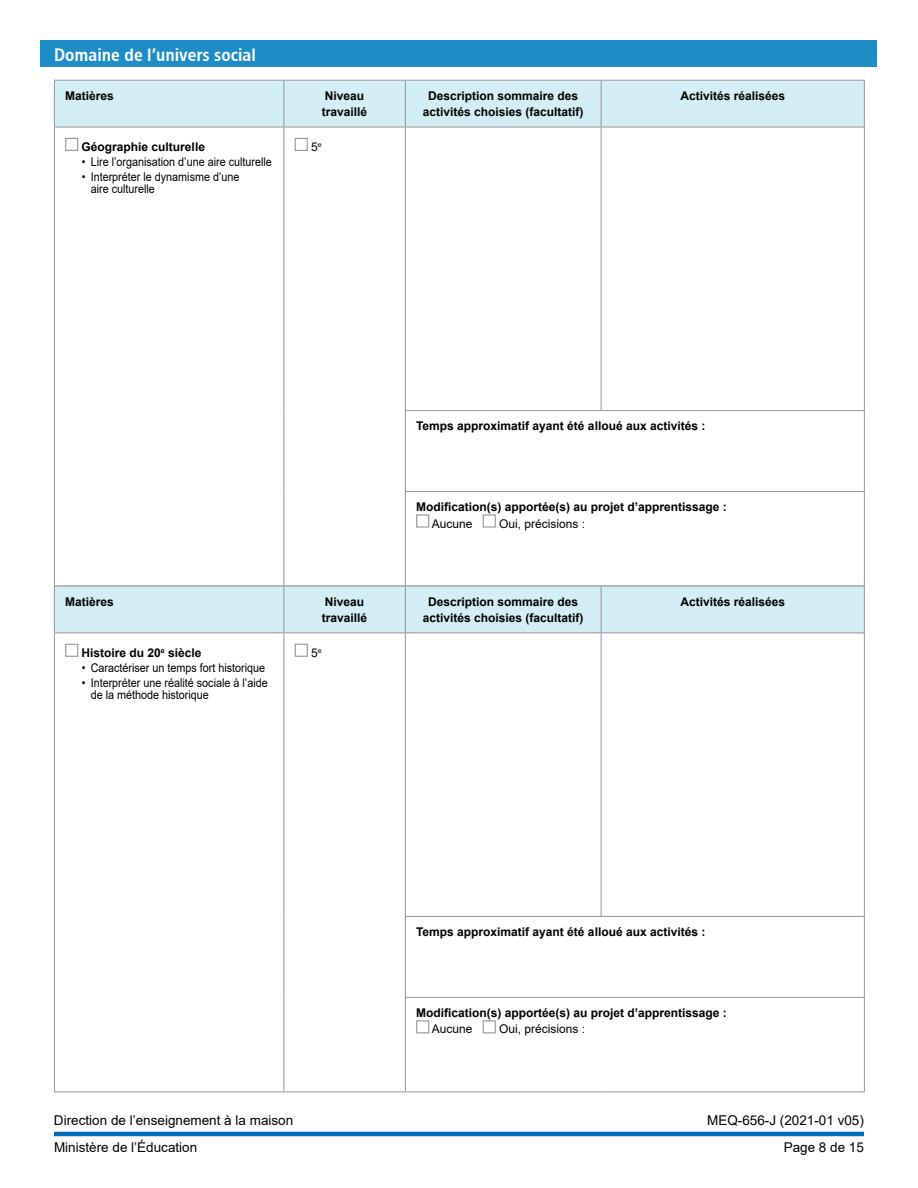
<style>
.page{position:relative;width:918px;height:1188px;background:#fff}
.page>*{position:absolute;margin:0;border:0;box-sizing:border-box;transform-origin:0 0}
.t1{font:18px "Chaloult Cond Demi Gras Normal";color:#fff}
.t2{font:13.5px "Arial";color:#000}
.t3{font:13.5px "Arial";color:#000}
.t4{font:700 12px/16.5px "Arial";color:#000}
.t5{font:12px/12px "Arial";color:#000;scale:.9 1}
.t6{font:12px "Arial";color:#000}
</style>
<div class="page">
<hr style="left:54px;top:1132px;width:810px;height:4px;background:#006bb7">
<div style="left:40px;top:40px;width:838px;height:28px;background:#1f8dc5"></div>
<div style="left:55px;top:81px;width:809px;height:46px;background:#d3eef5"></div>
<hr style="left:54px;top:80px;width:230px;height:1px;background:#939598">
<hr style="left:54px;top:81px;width:1px;height:46px;background:#939598">
<hr style="left:284px;top:80px;width:121px;height:1px;background:#939598">
<hr style="left:284px;top:81px;width:1px;height:46px;background:#939598">
<hr style="left:405px;top:80px;width:196px;height:1px;background:#939598">
<hr style="left:405px;top:81px;width:1px;height:46px;background:#939598">
<hr style="left:601px;top:80px;width:264px;height:1px;background:#939598">
<hr style="left:601px;top:81px;width:1px;height:46px;background:#939598">
<hr style="left:864px;top:81px;width:1px;height:46px;background:#939598">
<hr style="left:54px;top:127px;width:230px;height:1px;background:#939598">
<hr style="left:54px;top:127px;width:1px;height:284px;background:#939598">
<hr style="left:284px;top:127px;width:121px;height:1px;background:#939598">
<hr style="left:284px;top:127px;width:1px;height:284px;background:#939598">
<hr style="left:405px;top:127px;width:196px;height:1px;background:#939598">
<hr style="left:405px;top:127px;width:1px;height:283px;background:#939598">
<hr style="left:601px;top:127px;width:264px;height:1px;background:#939598">
<hr style="left:601px;top:127px;width:1px;height:283px;background:#939598">
<hr style="left:864px;top:127px;width:1px;height:283px;background:#939598">
<hr style="left:54px;top:411px;width:1px;height:81px;background:#939598">
<hr style="left:284px;top:411px;width:1px;height:81px;background:#939598">
<hr style="left:405px;top:410px;width:196px;height:1px;background:#939598">
<hr style="left:405px;top:411px;width:1px;height:80px;background:#939598">
<hr style="left:601px;top:410px;width:264px;height:1px;background:#939598">
<hr style="left:864px;top:411px;width:1px;height:80px;background:#939598">
<hr style="left:54px;top:492px;width:1px;height:94px;background:#939598">
<hr style="left:284px;top:492px;width:1px;height:94px;background:#939598">
<hr style="left:405px;top:491px;width:196px;height:1px;background:#939598">
<hr style="left:405px;top:492px;width:1px;height:94px;background:#939598">
<hr style="left:601px;top:491px;width:264px;height:1px;background:#939598">
<hr style="left:864px;top:492px;width:1px;height:94px;background:#939598">
<div style="left:65px;top:138px;width:13px;height:13px;border:1px solid #939598"></div>
<div style="left:295px;top:138px;width:13px;height:13px;border:1px solid #939598"></div>
<div style="left:416px;top:514px;width:13px;height:14px;border:1px solid #939598"></div>
<div style="left:483px;top:514px;width:13px;height:14px;border:1px solid #939598"></div>
<div style="left:55px;top:587px;width:809px;height:46px;background:#d3eef5"></div>
<hr style="left:54px;top:586px;width:230px;height:1px;background:#939598">
<hr style="left:54px;top:586px;width:1px;height:47px;background:#939598">
<hr style="left:284px;top:586px;width:121px;height:1px;background:#939598">
<hr style="left:284px;top:586px;width:1px;height:47px;background:#939598">
<hr style="left:405px;top:586px;width:196px;height:1px;background:#939598">
<hr style="left:405px;top:586px;width:1px;height:47px;background:#939598">
<hr style="left:601px;top:586px;width:264px;height:1px;background:#939598">
<hr style="left:601px;top:586px;width:1px;height:47px;background:#939598">
<hr style="left:864px;top:586px;width:1px;height:47px;background:#939598">
<hr style="left:54px;top:633px;width:230px;height:1px;background:#939598">
<hr style="left:54px;top:633px;width:1px;height:283px;background:#939598">
<hr style="left:284px;top:633px;width:121px;height:1px;background:#939598">
<hr style="left:284px;top:633px;width:1px;height:283px;background:#939598">
<hr style="left:405px;top:633px;width:196px;height:1px;background:#939598">
<hr style="left:405px;top:633px;width:1px;height:283px;background:#939598">
<hr style="left:601px;top:633px;width:264px;height:1px;background:#939598">
<hr style="left:601px;top:633px;width:1px;height:283px;background:#939598">
<hr style="left:864px;top:633px;width:1px;height:283px;background:#939598">
<hr style="left:54px;top:916px;width:1px;height:81px;background:#939598">
<hr style="left:284px;top:916px;width:1px;height:81px;background:#939598">
<hr style="left:405px;top:916px;width:196px;height:1px;background:#939598">
<hr style="left:405px;top:917px;width:1px;height:80px;background:#939598">
<hr style="left:601px;top:916px;width:264px;height:1px;background:#939598">
<hr style="left:864px;top:917px;width:1px;height:80px;background:#939598">
<hr style="left:54px;top:997px;width:1px;height:95px;background:#939598">
<hr style="left:284px;top:997px;width:1px;height:95px;background:#939598">
<hr style="left:405px;top:997px;width:196px;height:1px;background:#939598">
<hr style="left:405px;top:998px;width:1px;height:94px;background:#939598">
<hr style="left:601px;top:997px;width:264px;height:1px;background:#939598">
<hr style="left:864px;top:998px;width:1px;height:94px;background:#939598">
<hr style="left:54px;top:1092px;width:230px;height:1px;background:#939598">
<hr style="left:284px;top:1092px;width:121px;height:1px;background:#939598">
<hr style="left:405px;top:1092px;width:196px;height:1px;background:#939598">
<hr style="left:601px;top:1092px;width:264px;height:1px;background:#939598">
<div style="left:65px;top:644px;width:13px;height:13px;border:1px solid #939598"></div>
<div style="left:295px;top:644px;width:13px;height:13px;border:1px solid #939598"></div>
<div style="left:416px;top:1020px;width:13px;height:13px;border:1px solid #939598"></div>
<div style="left:483px;top:1020px;width:13px;height:13px;border:1px solid #939598"></div>
<h3 class="t1" style="left:54px;top:43px;width:203px">Domaine de l’univers social</h3>
<h4 class="t4" style="left:65px;top:87px;width:50px">Matières</h4>
<h4 class="t4" style="left:322px;top:87px;width:47px">Niveau travaillé</h4>
<h4 class="t4" style="left:423px;top:87px;width:162px;text-align:center">Description sommaire des activités choisies (facultatif)</h4>
<h4 class="t4" style="left:680px;top:87px;width:106px">Activités réalisées</h4>
<p class="t4" style="left:82px;top:139px;width:125px">Géographie culturelle</p>
<p class="t5" style="left:82px;top:156px;width:213px">• Lire l’organisation d’une aire culturelle</p>
<p class="t5" style="left:91px;top:171px;width:167px;text-indent:-9px">• Interpréter le dynamisme d’une aire culturelle</p>
<p class="t6" style="left:311px;top:138px;width:12px">5<sup>e</sup></p>
<p class="t4" style="left:416px;top:418px;width:291px">Temps approximatif ayant été alloué aux activités :</p>
<p class="t4" style="left:416px;top:499px;width:312px">Modification(s) apportée(s) au projet d’apprentissage :</p>
<p class="t6" style="left:432px;top:515px;width:42px">Aucune</p>
<p class="t6" style="left:499px;top:515px;width:88px">Oui, précisions :</p>
<h4 class="t4" style="left:65px;top:593px;width:50px">Matières</h4>
<h4 class="t4" style="left:322px;top:593px;width:47px">Niveau travaillé</h4>
<h4 class="t4" style="left:423px;top:593px;width:162px;text-align:center">Description sommaire des activités choisies (facultatif)</h4>
<h4 class="t4" style="left:680px;top:593px;width:106px">Activités réalisées</h4>
<p class="t4" style="left:82px;top:644px;width:121px">Histoire du 20<sup>e</sup> siècle</p>
<p class="t5" style="left:82px;top:662px;width:206px">• Caractériser un temps fort historique</p>
<p class="t5" style="left:91px;top:677px;width:198px;text-indent:-9px">• Interpréter une réalité sociale à l’aide de la méthode historique</p>
<p class="t6" style="left:311px;top:644px;width:12px">5<sup>e</sup></p>
<p class="t4" style="left:416px;top:924px;width:291px">Temps approximatif ayant été alloué aux activités :</p>
<p class="t4" style="left:416px;top:1005px;width:312px">Modification(s) apportée(s) au projet d’apprentissage :</p>
<p class="t6" style="left:432px;top:1021px;width:42px">Aucune</p>
<p class="t6" style="left:499px;top:1021px;width:88px">Oui, précisions :</p>
<p class="t2" style="left:54px;top:1111px;width:241px">Direction de l’enseignement à la maison</p>
<p class="t3" style="left:707px;top:1111px;width:158px">MEQ-656-J (2021-01 v05)</p>
<p class="t2" style="left:54px;top:1138px;width:145px">Ministère de l’Éducation</p>
<p class="t2" style="left:784px;top:1138px;width:82px">Page 8 de 15</p>
</div>
